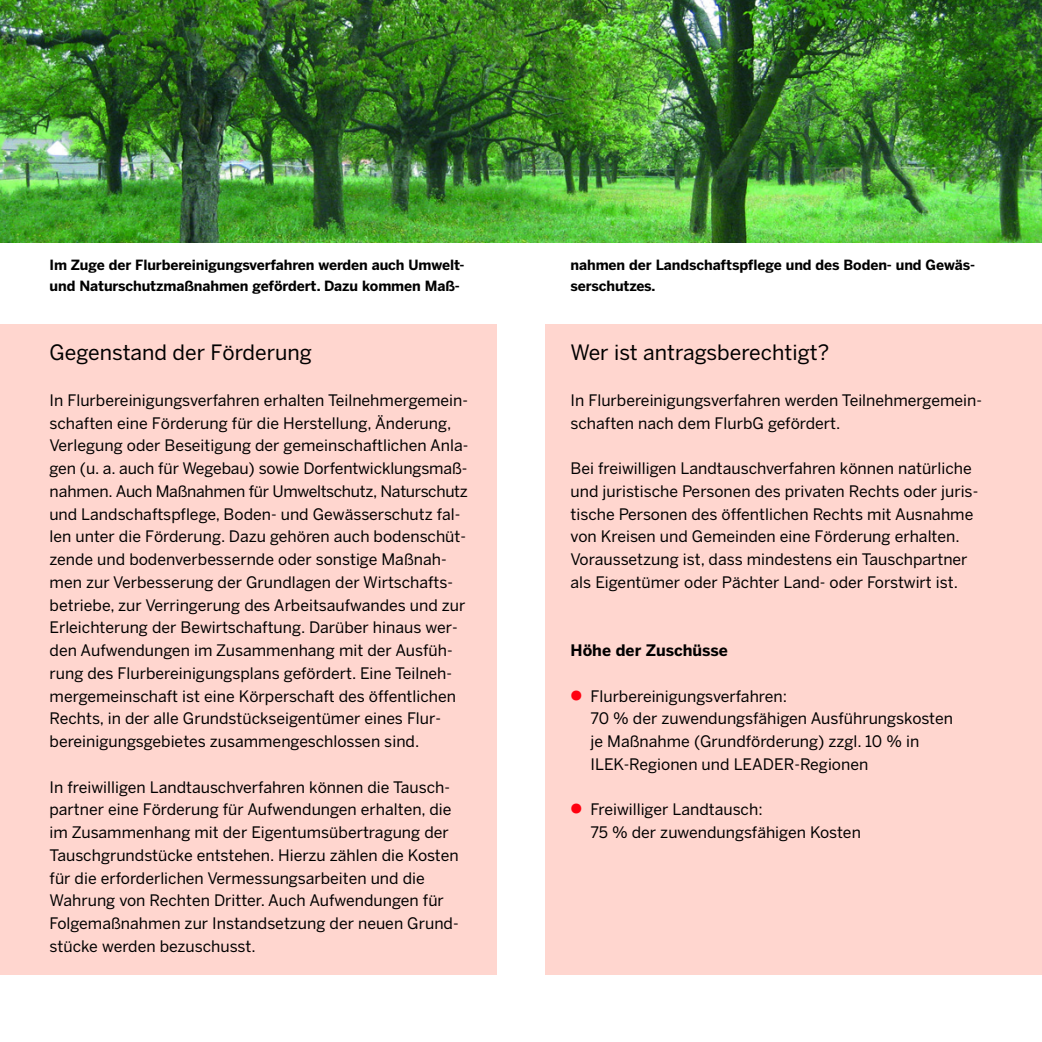
<style>
.page{position:relative;width:1042px;height:1042px;background:#fff}
.page>*{position:absolute;margin:0;border:0;box-sizing:border-box;transform-origin:0 0}
.t1{font:21px "Benton Sans";color:#000}
.t2{font:15.75px/22.8px "Benton Sans";color:#000}
.t3{font:700 15.75px "Benton Sans";color:#000}
.t4{font:700 14px/21px "Benton Sans";letter-spacing:-.005em;color:#000}
.s1{font-weight:500;font-size:38.5px;color:#ff000f}
</style>
<div class="page">
<div style="left:0;top:324px;width:496px;height:650px;background:#ffd6cf"></div>
<img style="left:0;top:0;width:1042px;height:242px">
<div style="left:546px;top:324px;width:496px;height:650px;background:#ffd6cf"></div>
<p class="t4" style="left:50px;top:255px;width:416px">Im Zuge der Flurbereinigungsverfahren werden auch Umwelt&shy;und Naturschutzmaßnahmen gefördert. Dazu kommen Maß-</p>
<p class="t4" style="left:570px;top:255px;width:406px">nahmen der Landschaftspflege und des Boden- und Gewäs&shy;serschutzes.</p>
<h1 class="t1" style="left:50px;top:341px;width:264px">Gegenstand der Förderung</h1>
<p class="t2" style="left:50px;top:389px;width:420px">In Flurbereinigungsverfahren erhalten Teilnehmergemein&shy;schaften eine Förderung für die Herstellung, Änderung, Verlegung oder Beseitigung der gemeinschaftlichen Anla&shy;gen (u. a. auch für Wegebau) sowie Dorfentwicklungsmaß&shy;nahmen. Auch Maßnahmen für Umweltschutz, Naturschutz und Landschaftspflege, Boden- und Gewässerschutz fal&shy;len unter die Förderung. Dazu gehören auch bodenschüt&shy;zende und bodenverbessernde oder sonstige Maßnah&shy;men zur Verbesserung der Grundlagen der Wirtschafts&shy;betriebe, zur Verringerung des Arbeitsaufwandes und zur Erleichterung der Bewirtschaftung. Darüber hinaus wer&shy;den Aufwendungen im Zusammenhang mit der Ausfüh&shy;rung des Flurbereinigungsplans gefördert. Eine Teilneh&shy;mergemeinschaft ist eine Körperschaft des öffentlichen Rechts, in der alle Grundstückseigentümer eines Flur&shy;bereinigungsgebietes zusammengeschlossen sind.</p>
<p class="t2" style="left:50px;top:776px;width:410px">In freiwilligen Landtauschverfahren können die Tausch&shy;partner eine Förderung für Aufwendungen erhalten, die im Zusammenhang mit der Eigentumsübertragung der Tauschgrundstücke entstehen. Hierzu zählen die Kosten für die erforderlichen Vermessungsarbeiten und die Wahrung von Rechten Dritter. Auch Aufwendungen für Folgemaßnahmen zur Instandsetzung der neuen Grund&shy;stücke werden bezuschusst.</p>
<h1 class="t1" style="left:570px;top:341px;width:260px">Wer ist antragsberechtigt?</h1>
<p class="t2" style="left:570px;top:389px;width:413px">In Flurbereinigungsverfahren werden Teilnehmergemein&shy;schaften nach dem FlurbG gefördert.</p>
<p class="t2" style="left:570px;top:457px;width:409px">Bei freiwilligen Landtauschverfahren können natürliche und juristische Personen des privaten Rechts oder juris&shy;tische Personen des öffentlichen Rechts mit Ausnahme von Kreisen und Gemeinden eine Förderung erhalten.<br>Voraussetzung ist, dass mindestens ein Tauschpartner als Eigentümer oder Pächter Land- oder Forstwirt ist.</p>
<p class="t3" style="left:570px;top:641px;width:159px">Höhe der Zuschüsse</p>
<p class="t2" style="left:590px;top:685px;width:364px;text-indent:-23px"><span class="s1">•</span> Flurbereinigungsverfahren:<br>70 % der zuwendungsfähigen Ausführungskosten je Maßnahme (Grundförderung) zzgl. 10 % in ILEK-Regionen und LEADER-Regionen</p>
<p class="t2" style="left:590px;top:798px;width:272px;text-indent:-23px"><span class="s1">•</span> Freiwilliger Landtausch:<br>75 % der zuwendungsfähigen Kosten</p>
</div>
